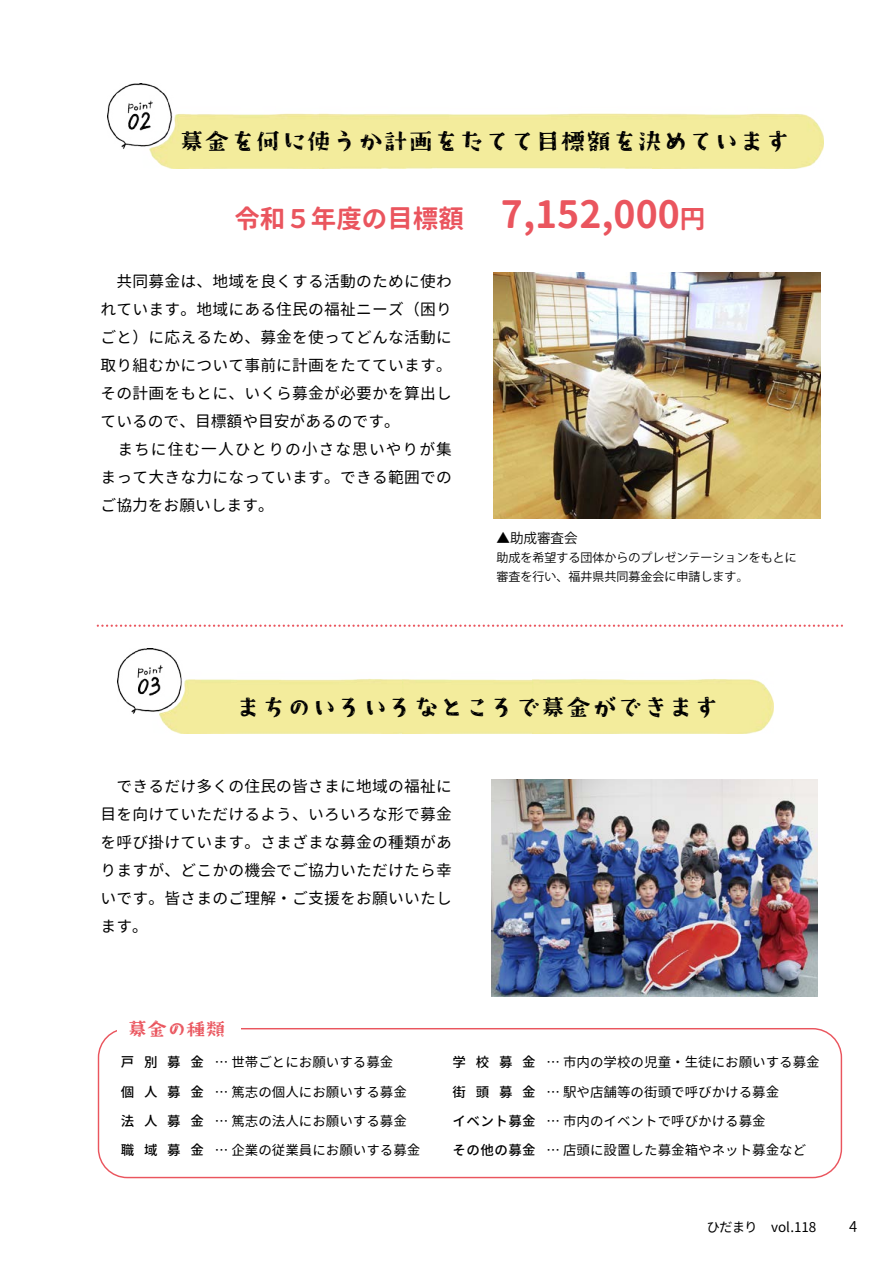
<style>
.page{position:relative;width:893px;height:1263px;background:#fff}
.page>*{position:absolute;margin:0;border:0;box-sizing:border-box;transform-origin:0 0}
.t1{font:700 37.5px "Gen Jyuu Gothic L";color:#ea555e}
.t2{font:700 25.5px "Gen Jyuu Gothic L";color:#ea555e}
.t3{font:24px "craftmincho";letter-spacing:.06em;color:#000}
.t4{font:19.5px "craftmincho";color:#ea555e}
.t5{font:15.75px/28px "Gen Jyuu Gothic L";letter-spacing:.015em;color:#000}
.t6{font:15px "Gen Jyuu Gothic L";color:#000}
.t7{font:13.5px/29.2px "Gen Jyuu Gothic L";color:#000}
.t8{font:500 13.5px/29.2px "Gen Jyuu Gothic L";letter-spacing:.03em;color:#000}
.t9{font:13.5px "Koz Go Pr 6 N";color:#000}
.t10{font:12px/19px "Koz Go Pr 6 N";color:#000}
</style>
<div class="page">
<img style="left:493px;top:273px;width:328px;height:245px">
<img style="left:491px;top:779px;width:326px;height:218px">
<img style="left:107px;top:83px;width:213px;height:85px">
<div style="left:652px;top:113px;width:171px;height:55px;background:#f3ec9c"></div>
<img style="left:117px;top:649px;width:286px;height:85px">
<img style="left:533px;top:678px;width:240px;height:56px">
<svg style="left:98px;top:624px;width:745px;height:3px"></svg>
<div style="left:98px;top:1028px;width:744px;height:150px;border:1px solid #ea555e;border-radius:29px"></div>
<div style="left:117px;top:1013px;width:123px;height:29px;background:#fff"></div>
<h3 class="t3" style="left:180px;top:128px;width:611px">募金を何に使うか計画をたてて目標額を決めています</h3>
<h2 class="t2" style="left:234px;top:200px;width:256px">令和５年度の目標額　</h2>
<h1 class="t1" style="left:501px;top:187px;width:180px">7,152,000</h1>
<h2 class="t2" style="left:680px;top:200px;width:27px">円</h2>
<p class="t5" style="left:101px;top:267px;width:353px">　共同募金は、地域を良くする活動のために使われています。地域にある住民の福祉ニーズ（困りごと）に応えるため、募金を使ってどんな活動に取り組むかについて事前に計画をたてています。その計画をもとに、いくら募金が必要かを算出しているので、目標額や目安があるのです。<br>　まちに住む一人ひとりの小さな思いやりが集まって大きな力になっています。できる範囲でのご協力をお願いします。</p>
<p class="t9" style="left:497px;top:530px;width:82px">▲助成審査会</p>
<p class="t10" style="left:497px;top:548px;width:301px">助成を希望する団体からのプレゼンテーションをもとに審査を行い、福井県共同募金会に申請します。</p>
<h3 class="t3" style="left:236px;top:694px;width:483px">まちのいろいろなところで募金ができます</h3>
<p class="t5" style="left:101px;top:772px;width:353px;text-align:justify">　できるだけ多くの住民の皆さまに地域の福祉に目を向けていただけるよう、いろいろな形で募金を呼び掛けています。さまざまな募金の種類がありますが、どこかの機会でご協力いただけたら幸いです。皆さまのご理解・ご支援をお願いいたします。</p>
<p class="t4" style="left:128px;top:1018px;width:99px">募金の種類</p>
<p class="t8" style="left:121px;top:1047px;width:15px">戸</p>
<p class="t8" style="left:144px;top:1047px;width:15px">別</p>
<p class="t8" style="left:167px;top:1047px;width:15px">募</p>
<p class="t8" style="left:191px;top:1047px;width:15px">金</p>
<p class="t8" style="left:121px;top:1077px;width:15px">個</p>
<p class="t8" style="left:144px;top:1077px;width:15px">人</p>
<p class="t8" style="left:167px;top:1077px;width:15px">募</p>
<p class="t8" style="left:191px;top:1077px;width:15px">金</p>
<p class="t8" style="left:121px;top:1106px;width:15px">法</p>
<p class="t8" style="left:144px;top:1106px;width:15px">人</p>
<p class="t8" style="left:167px;top:1106px;width:15px">募</p>
<p class="t8" style="left:191px;top:1106px;width:15px">金</p>
<p class="t8" style="left:121px;top:1135px;width:15px">職</p>
<p class="t8" style="left:144px;top:1135px;width:15px">域</p>
<p class="t8" style="left:167px;top:1135px;width:15px">募</p>
<p class="t8" style="left:191px;top:1135px;width:15px">金</p>
<p class="t8" style="left:522px;top:1047px;width:15px">金</p>
<p class="t7" style="left:215px;top:1047px;width:207px">… 世帯ごとにお願いする募金<br>… 篤志の個人にお願いする募金… 篤志の法人にお願いする募金… 企業の従業員にお願いする募金</p>
<p class="t7" style="left:547px;top:1047px;width:275px">… 市内の学校の児童・生徒にお願いする募金… 駅や店舗等の街頭で呼びかける募金<br>… 市内のイベントで呼びかける募金<br>… 店頭に設置した募金箱やネット募金など</p>
<p class="t8" style="left:476px;top:1047px;width:15px">校</p>
<p class="t8" style="left:499px;top:1047px;width:15px">募</p>
<p class="t8" style="left:453px;top:1047px;width:15px">学</p>
<p class="t8" style="left:522px;top:1077px;width:15px">金</p>
<p class="t8" style="left:453px;top:1077px;width:85px">街<br>イベント募金その他の募金</p>
<p class="t8" style="left:499px;top:1077px;width:15px">募</p>
<p class="t8" style="left:476px;top:1077px;width:15px">頭</p>
<p class="t7" style="left:707px;top:1212px;width:111px">ひだまり　vol.118</p>
<p class="t6" style="left:849px;top:1216px;width:10px">4</p>
</div>
